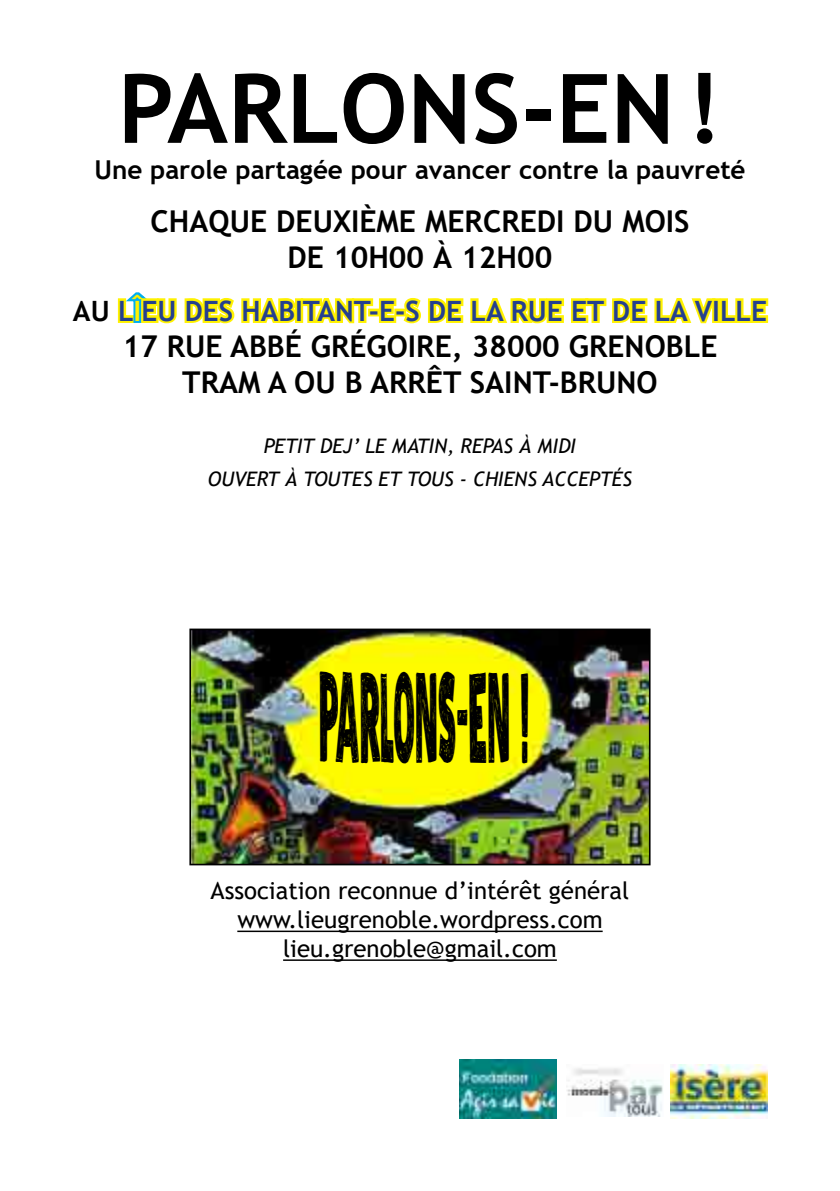
<style>
.page{position:relative;width:840px;height:1191px;background:#fff}
.page>*{position:absolute;margin:0;border:0;box-sizing:border-box;transform-origin:0 0}
.t1{font:130.4px "DK Zealand";color:#000;scale:.27 1}
.t2{font:700 96px "Trebuchet MS";color:#000}
.t3{font:700 30px/36px "Trebuchet MS";color:#000}
.t4{font:700 28px "Trebuchet MS";color:#25408f}
.t5{font:700 26px "Trebuchet MS";color:#000}
.t6{font:24px/28.8px "Trebuchet MS";color:#000;text-align:center}
.t7{font:italic 20px/33.6px "Trebuchet MS";color:#000;text-align:center}
.s1{color:#000}
.s2{color:#fff200}
</style>
<div class="page">
<img style="left:459px;top:1059px;width:97px;height:60px">
<img style="left:670px;top:1064px;width:97px;height:55px">
<img style="left:567px;top:1068px;width:95px;height:48px">
<svg style="left:117px;top:292px;width:652px;height:32px"></svg>
<img style="left:192px;top:631px;width:455px;height:231px">
<div style="left:189px;top:628px;width:461px;height:237px;border:2px solid #000"></div>
<hr style="left:237px;top:930px;width:365px;height:2px;background:#000">
<hr style="left:283px;top:959px;width:273px;height:2px;background:#000">
<h2 class="t2" style="left:118px;top:49px;width:605px">PARLONS-EN!</h2>
<p class="t5" style="left:94px;top:153px;width:652px">UNE PAROLE PARTAGÉE POUR AVANCER CONTRE LA PAUVRETÉ</p>
<p class="t3" style="left:150px;top:203px;width:78px">CHAQUE</p>
<p class="t3" style="left:276px;top:203px;width:19px">DEU</p>
<p class="t3" style="left:333px;top:203px;width:111px">XIÈME MERCREDI</p>
<p class="t3" style="left:573px;top:203px;width:117px">DUMOIS</p>
<p class="t3" style="left:287px;top:239px;width:266px">DE 10H00 À 12H00</p>
<p class="t4" style="left:73px;top:293px;width:455px"><span class="s1">AU</span> L<span class="s2">Î</span>EU DES HABITANT-E-S DE LA RUE</p>
<p class="t4" style="left:571px;top:293px;width:139px">ET DE LA VILLE</p>
<p class="t3" style="left:122px;top:328px;width:63px">17 RUE</p>
<p class="t3" style="left:230px;top:328px;width:174px">ABBÉ GRÉGOIRE</p>
<p class="t3" style="left:182px;top:328px;width:536px;text-indent:269px">, 38000 GRENOBLE<br>TRAM A OU B ARRÊT SAINT-BRU NO</p>
<p class="t7" style="left:208px;top:429px;width:425px">PETIT DEJ’ LE MATIN, REPAS À MIDI<br>OUVERT À TOUTES ET TOUS - CHIENS ACCEPTÉS</p>
<h1 class="t1" style="left:319px;top:643px;width:779px">PARLONS-EN !</h1>
<p class="t6" style="left:210px;top:876px;width:420px">Association reconnue d’intérêt général www.lieugrenoble.wordpress.com lieu.grenoble@gmail.com</p>
</div>
